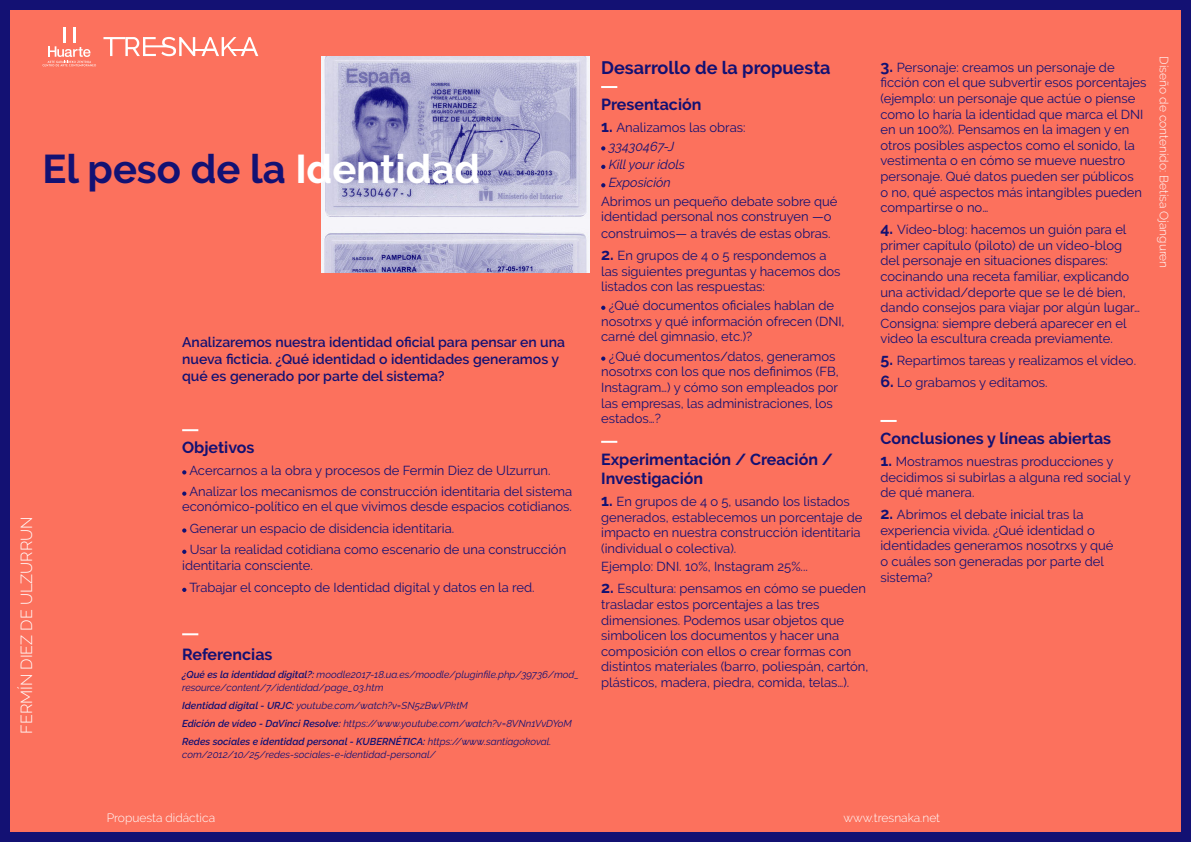
<style>
.page{position:relative;width:1191px;height:842px;background:#fff}
.page>*{position:absolute;margin:0;border:0;box-sizing:border-box;transform-origin:0 0}
.t1{font:700 40px "Raleway";color:#131173}
.t2{font:700 18px "Raleway";color:#131173}
.t3{font:700 16px/19.2px "Raleway";color:#131173}
.t4{font:300 16px "Raleway";color:#fff}
.t5{font:600 14px/16.8px "Raleway";color:#131173}
.t6{font:13px/15.6px "Raleway";color:#131173}
.t7{font:italic 13px "Raleway";color:#131173}
.t8{font:300 12px "Raleway";color:#fff}
.t9{font:italic 10px/12.5px "Raleway";color:#131173}
.s1{color:#fff}
.s2{font-weight:600}
.s3{font-weight:700;font-size:16px}
.s4{font-size:14px}
</style>
<div class="page">
<div style="left:0;top:0;width:1191px;height:842px;background:#fc715d;border:10px solid #131173"></div>
<svg style="left:1190px;top:0;width:1px;height:842px"></svg>
<svg style="left:103px;top:37px;width:155px;height:19px"></svg>
<svg style="left:43px;top:46px;width:53px;height:20px"></svg>
<hr style="left:63px;top:27px;width:3px;height:15px;background:#fff">
<hr style="left:73px;top:27px;width:3px;height:15px;background:#fff">
<img style="left:322px;top:57px;width:268px;height:215px">
<svg style="left:601px;top:86px;width:16px;height:2px"></svg>
<svg style="left:601px;top:146px;width:4px;height:5px"></svg>
<svg style="left:601px;top:165px;width:4px;height:4px"></svg>
<svg style="left:601px;top:183px;width:4px;height:4px"></svg>
<svg style="left:601px;top:306px;width:4px;height:4px"></svg>
<svg style="left:601px;top:356px;width:4px;height:5px"></svg>
<svg style="left:601px;top:441px;width:16px;height:2px"></svg>
<svg style="left:880px;top:420px;width:16px;height:2px"></svg>
<svg style="left:182px;top:429px;width:16px;height:2px"></svg>
<svg style="left:182px;top:470px;width:4px;height:4px"></svg>
<svg style="left:182px;top:491px;width:4px;height:5px"></svg>
<svg style="left:182px;top:528px;width:4px;height:5px"></svg>
<svg style="left:182px;top:550px;width:4px;height:4px"></svg>
<svg style="left:182px;top:588px;width:4px;height:4px"></svg>
<svg style="left:182px;top:633px;width:16px;height:2px"></svg>
<p class="t1" style="left:43px;top:146px;width:439px">El peso de la <span class="s1">Identidad</span></p>
<p class="t4" style="left:17px;top:734px;width:219px;rotate:-90deg">FERMÍN DIEZ DE ULZURRUN</p>
<p class="t5" style="left:182px;top:334px;width:384px">Analizaremos nuestra identidad oficial para pensar en una nueva ficticia. ¿Qué identidad o identidades generamos y qué es generado por parte del sistema?</p>
<p class="t3" style="left:182px;top:438px;width:74px">Objetivos</p>
<p class="t6" style="left:189px;top:462px;width:363px">Acercarnos a la obra y procesos de Fermín Diez de Ulzurrun.</p>
<p class="t6" style="left:182px;top:483px;width:391px;text-align:center">Analizar los mecanismos de construcción identitaria del sistema económico-político en el que vivimos desde espacios cotidianos.</p>
<p class="t6" style="left:190px;top:520px;width:266px">Generar un espacio de disidencia identitaria.</p>
<p class="t6" style="left:182px;top:541px;width:385px;text-indent:8px">Usar la realidad cotidiana como escenario de una construcción identitaria consciente.</p>
<p class="t6" style="left:189px;top:580px;width:347px">Trabajar el concepto de Identidad digital y datos en la red.</p>
<p class="t3" style="left:182px;top:645px;width:92px">Referencias</p>
<p class="t9" style="left:182px;top:668px;width:399px"><span class="s2">¿Qué es la identidad digital?:</span> moodle2017-18.ua.es/moodle/pluginfile.php/39736/mod_ resource/content/7/identidad/page_03.htm</p>
<p class="t9" style="left:182px;top:699px;width:287px"><span class="s2">Identidad digital - URJC:</span> youtube.com/watch?v=SN5zBwVPktM</p>
<p class="t9" style="left:182px;top:717px;width:391px"><span class="s2">Edición de vídeo - DaVinci Resolve:</span> https://www.youtube.com/watch?v=8VNn1VvDYoM</p>
<p class="t9" style="left:182px;top:735px;width:371px"><span class="s2">Redes sociales e identidad personal - KUBERNÉTICA:</span> https://www.santiagokoval. com/2012/10/25/redes-sociales-e-identidad-personal/</p>
<p class="t2" style="left:601px;top:57px;width:231px">Desarrollo de la propuesta</p>
<p class="t3" style="left:601px;top:95px;width:102px">Presentación</p>
<p class="t6" style="left:601px;top:120px;width:146px"><span class="s3">1.</span> Analizamos las obras:</p>
<p class="t7" style="left:609px;top:138px;width:67px">33430467-J</p>
<p class="t7" style="left:609px;top:157px;width:78px">Kill your idols</p>
<p class="t7" style="left:609px;top:175px;width:64px">Exposición</p>
<p class="t6" style="left:601px;top:193px;width:238px">Abrimos un pequeño debate sobre qué identidad personal nos construyen —o</p>
<p class="t6" style="left:601px;top:226px;width:231px">construimos— a través de estas obras.</p>
<p class="t6" style="left:601px;top:248px;width:241px"><span class="s3">2.</span> En grupos de 4 o 5 respondemos a las siguientes preguntas y hacemos dos listados con las respuestas:</p>
<p class="t6" style="left:601px;top:297px;width:245px;text-indent:8px">¿Qué documentos oficiales hablan de nosotrxs y qué información ofrecen (DNI, carné del gimnasio, etc.)?</p>
<p class="t6" style="left:601px;top:348px;width:239px;text-indent:8px"><span class="s4">¿</span>Qué documentos/datos, generamos nosotrxs con los que nos definimos (FB,<br>Instagram…) y cómo son empleados por las empresas, las administraciones, los estados…?</p>
<p class="t3" style="left:601px;top:450px;width:233px">Experimentación / Creación /<br>Investigación</p>
<p class="t6" style="left:601px;top:494px;width:263px"><span class="s3">1.</span> En grupos de 4 o 5, usando los listados generados, establecemos un porcentaje de impacto en nuestra construcción identitaria (individual o colectiva).</p>
<p class="t6" style="left:601px;top:559px;width:208px">Ejemplo: DNI. 10%, Instagram 25%...</p>
<p class="t6" style="left:601px;top:581px;width:269px"><span class="s3">2.</span> Escultura: pensamos en cómo se pueden trasladar estos porcentajes a las tres dimensiones. Podemos usar objetos que simbolicen los documentos y hacer una composición con ellos o crear formas con distintos materiales (barro, poliespán, cartón, plásticos, madera, piedra, comida, telas…).</p>
<p class="t6" style="left:880px;top:59px;width:268px"><span class="s3">3.</span> Personaje: creamos un personaje de ficción con el que subvertir esos porcentajes (ejemplo: un personaje que actúe o piense como lo haría la identidad que marca el DNI en un 100%). Pensamos en la imagen y en otros posibles aspectos como el sonido, la vestimenta o en cómo se mueve nuestro personaje. Qué datos pueden ser públicos<br>o no, qué aspectos más intangibles pueden compartirse o no…</p>
<p class="t6" style="left:880px;top:222px;width:261px"><span class="s3">4.</span> Vídeo-blog: hacemos un guión para el primer capítulo (piloto) de un vídeo-blog del personaje en situaciones dispares: cocinando una receta familiar, explicando una actividad/deporte que se le dé bien, dando consejos para viajar por algún lugar… Consigna: siempre deberá aparecer en el video la escultura creada previamente.</p>
<p class="t6" style="left:880px;top:353px;width:257px"><span class="s3">5.</span> Repartimos tareas y realizamos el vídeo.</p>
<p class="t6" style="left:880px;top:375px;width:169px"><span class="s3">6.</span> Lo grabamos y editamos.</p>
<p class="t8" style="left:1171px;top:56px;width:214px;rotate:90deg">Diseño de contenido: Betisa Ojanguren</p>
<p class="t3" style="left:880px;top:429px;width:232px">Conclusiones y líneas abiertas</p>
<p class="t6" style="left:880px;top:454px;width:252px"><span class="s3">1.</span> Mostramos nuestras producciones y decidimos si subirlas a alguna red social y de qué manera.</p>
<p class="t6" style="left:880px;top:507px;width:234px"><span class="s3">2.</span> Abrimos el debate inicial tras la experiencia vivida. ¿Qué identidad o identidades generamos nosotrxs y qué</p>
<p class="t6" style="left:880px;top:554px;width:225px">o cuáles son generadas por parte del sistema?</p>
<p class="t8" style="left:107px;top:811px;width:110px">Propuesta didáctica</p>
<p class="t8" style="left:843px;top:811px;width:98px">www.tresnaka.net</p>
</div>
